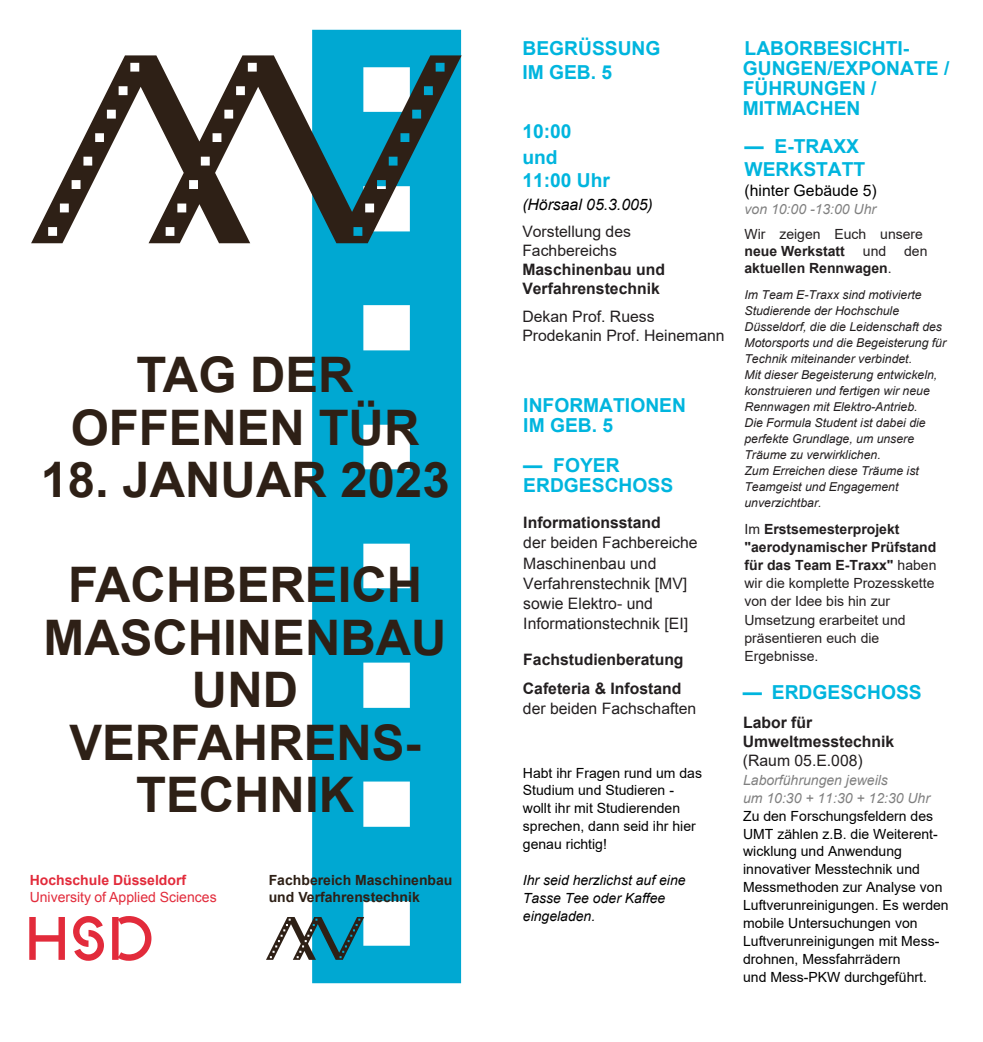
<style>
.page{position:relative;width:983px;height:1042px;background:#fff}
.page>*{position:absolute;margin:0;border:0;box-sizing:border-box;transform-origin:0 0}
.t1{font:59.5px "HSD Sans";color:#e22b3b}
.t2{font:700 49px/52.5px "Arial";color:#2e2016;text-align:center}
.t3{font:700 19.25px/20.1px "Arial";color:#00b5de}
.t4{font:700 19.25px/23.1px "Arial";color:#00b5de}
.t5{font:15.75px/20.1px "Arial";color:#231f20}
.t6{font:700 15.75px/18.9px "Arial";color:#231f20}
.t7{font:700 15.75px/18.9px "Arial";color:#231f20}
.t8{font:italic 15.75px "Arial";color:#000}
.t9{font:15.75px "Arial";color:#000}
.t10{font:14px/17.8px "Arial";color:#000}
.t11{font:14px/18.2px "Arial";color:#231f20}
.t12{font:14px/17.8px "Arial";color:#000}
.t13{font:italic 14px/17.8px "Arial";color:#808080}
.t14{font:italic 14px/17.8px "Arial";color:#000}
.t15{font:700 14px/16.8px "Arial";color:#2e2016}
.t16{font:700 14px "Arial";color:#231f20}
.t17{font:14px "Arial";color:#e22b3b}
.t18{font:700 14px "Arial";color:#e22b3b}
.t19{font:italic 12.25px/16.1px "Arial";color:#231f20}
.s1{font-style:inherit}
.s2{font-weight:400}
.s3{font-weight:700}
</style>
<div class="page">
<svg style="left:312px;top:30px;width:149px;height:953px;background:#1cb1d7"></svg>
<svg style="left:312px;top:53px;width:149px;height:190px;background:#25b4d8"></svg>
<div style="left:312px;top:916px;width:52px;height:44px;background:#00a8d2"></div>
<h2 class="t2" style="left:71px;top:350px;width:350px">TAG DER<br>OFFENEN TÜR</h2>
<h2 class="t2" style="left:41px;top:428px;width:410px;line-height:105px">18. JANUAR 2023<br>FACHBEREICH</h2>
<h2 class="t2" style="left:43px;top:613px;width:404px">MASCHINENBAU<br>UND<br>VERFAHRENS-<br>TECHNIK</h2>
<p class="t18" style="left:30px;top:871px;width:158px">Hochschule Düsseldorf</p>
<h1 class="t1" style="left:24px;top:907px;width:131px">•</h1>
<p class="t17" style="left:30px;top:888px;width:188px">University of Applied Sciences</p>
<p class="t15" style="left:269px;top:872px;width:185px">Fachbereich Maschinenbau und Verfahrenstechnik</p>
<h3 class="t4" style="left:522px;top:37px;width:140px">BEGRÜSSUNG<br>IM <span class="s1">GEB. 5</span></h3>
<h3 class="t3" style="left:522px;top:119px;width:51px;line-height:25.6px">10:00 und</h3>
<h3 class="t3" style="left:522px;top:170px;width:89px">11:00 Uhr</h3>
<p class="t8" style="left:522px;top:194px;width:132px">(Hörsaal 05.3.005)</p>
<p class="t5" style="left:522px;top:222px;width:110px;line-height:18.9px">Vorstellung des<br>Fachbereichs</p>
<p class="t6" style="left:522px;top:260px;width:144px">Maschinenbau und<br>Verfahrenstechnik</p>
<p class="t5" style="left:522px;top:307px;width:204px;line-height:18.9px">Dekan Prof. Ruess<br>Prodekanin Prof. Heinemann</p>
<h3 class="t3" style="left:523px;top:395px;width:164px">INFORMATIONEN</h3>
<h3 class="t4" style="left:523px;top:414px;width:91px">IM GEB. 5</h3>
<h3 class="t4" style="left:523px;top:455px;width:151px;line-height:20.1px">— FOYER<br>ERDGESCHOSS</h3>
<p class="t7" style="left:523px;top:513px;width:139px">Informationsstand</p>
<p class="t5" style="left:523px;top:533px;width:176px">der beiden Fachbereiche<br>Maschinenbau und<br>Verfahrenstechnik <span class="s1">[MV] </span>sowie Elektro- und<br>Informationstechnik <span class="s1">[EI]</span></p>
<p class="t6" style="left:522px;top:645px;width:162px;line-height:28.9px">Fachstudienberatung<br>Cafeteria &amp; <span class="s1">Infostand</span></p>
<p class="t5" style="left:522px;top:699px;width:175px">der beiden Fachschaften</p>
<p class="t12" style="left:522px;top:763px;width:180px">Habt ihr Fragen rund um das<br>Studium <span class="s1">und Studieren</span> - wollt ihr mit Studierenden sprechen, dann seid ihr hier genau richtig<span class="s1">!</span></p>
<p class="t14" style="left:522px;top:871px;width:164px">Ihr seid herzlichst auf eine<br>Tasse Tee oder Kaffee eingeladen.</p>
<h3 class="t3" style="left:742px;top:38px;width:208px">LABORBESICHTI<span class="s1">-<br></span>GUNGEN<span class="s1">/</span>EXPONATE /<br>FÜHRUNGEN /<br>MITMACHEN</h3>
<h3 class="t3" style="left:744px;top:135px;width:122px;line-height:23.1px">— E-TRAXX<br>WERKSTATT</h3>
<p class="t9" style="left:744px;top:180px;width:134px">(hinter Gebäude 5)</p>
<p class="t13" style="left:744px;top:200px;width:133px">von 10:00 -13:00 Uhr</p>
<p class="t11" style="left:744px;top:225px;width:180px">Wir zeigen Euch unsere</p>
<p class="t16" style="left:744px;top:241px;width:102px">neue Werkstatt</p>
<p class="t11" style="left:862px;top:242px;width:25px">und</p>
<p class="t11" style="left:903px;top:242px;width:25px">den</p>
<p class="t16" style="left:744px;top:258px;width:149px">aktuellen Rennwagen<span class="s2">.</span></p>
<p class="t19" style="left:744px;top:286px;width:203px">Im Team E-Traxx sind motivierte<br>Studierende der Hochschule<br>Düsseldorf, die die Leidenschaft des<br>Motorsports und die Begeisterung für<br>Technik miteinander verbindet.<br>Mit dieser Begeisterung entwickeln, konstruieren und fertigen wir neue<br>Rennwagen mit Elektro-Antrieb.<br>Die Formula Student ist dabei die perfekte Grundlage, um unsere<br>Träume zu verwirklichen.<br><span class="s1">Zum Erreichen</span> diese Träume ist<br>Teamgeist und Engagement unverzichtbar.</p>
<p class="t11" style="left:744px;top:519px;width:193px">Im <span class="s3">Erstsemesterprojekt </span><span class="s3">"aerodynamischer Prüfstand für das Team E-Traxx"</span> haben wir die komplette Prozesskette von der Idee bis hin zur<br>Umsetzung erarbeitet und präsentieren euch die<br>Ergebnisse.</p>
<h3 class="t3" style="left:742px;top:683px;width:180px"><span class="s1">—</span> ERDGESCHOSS</h3>
<p class="t7" style="left:742px;top:713px;width:153px">Labor für<br>Umweltmesstechnik <span class="s2">(Raum 05.E.0</span><span class="s2">08</span><span class="s2">)</span></p>
<p class="t13" style="left:743px;top:771px;width:188px">Laborführungen jeweils<br>um 10:30 + 11:30 + 12:30 Uhr</p>
<p class="t10" style="left:743px;top:807px;width:207px">Zu den Forschungsfeldern des<br>UMT zählen z.B. die Weiterent&shy;wicklung und Anwendung innovativer Messtechnik und<br>Messmethoden zur Analyse von<br>Luftverunreinigungen. Es werden mobile Untersuchungen von<br>Luftverunreinigungen mit Mess&shy;drohnen, Messfahrrädern<br>und Mess-PKW durchgeführt.</p>
</div>
